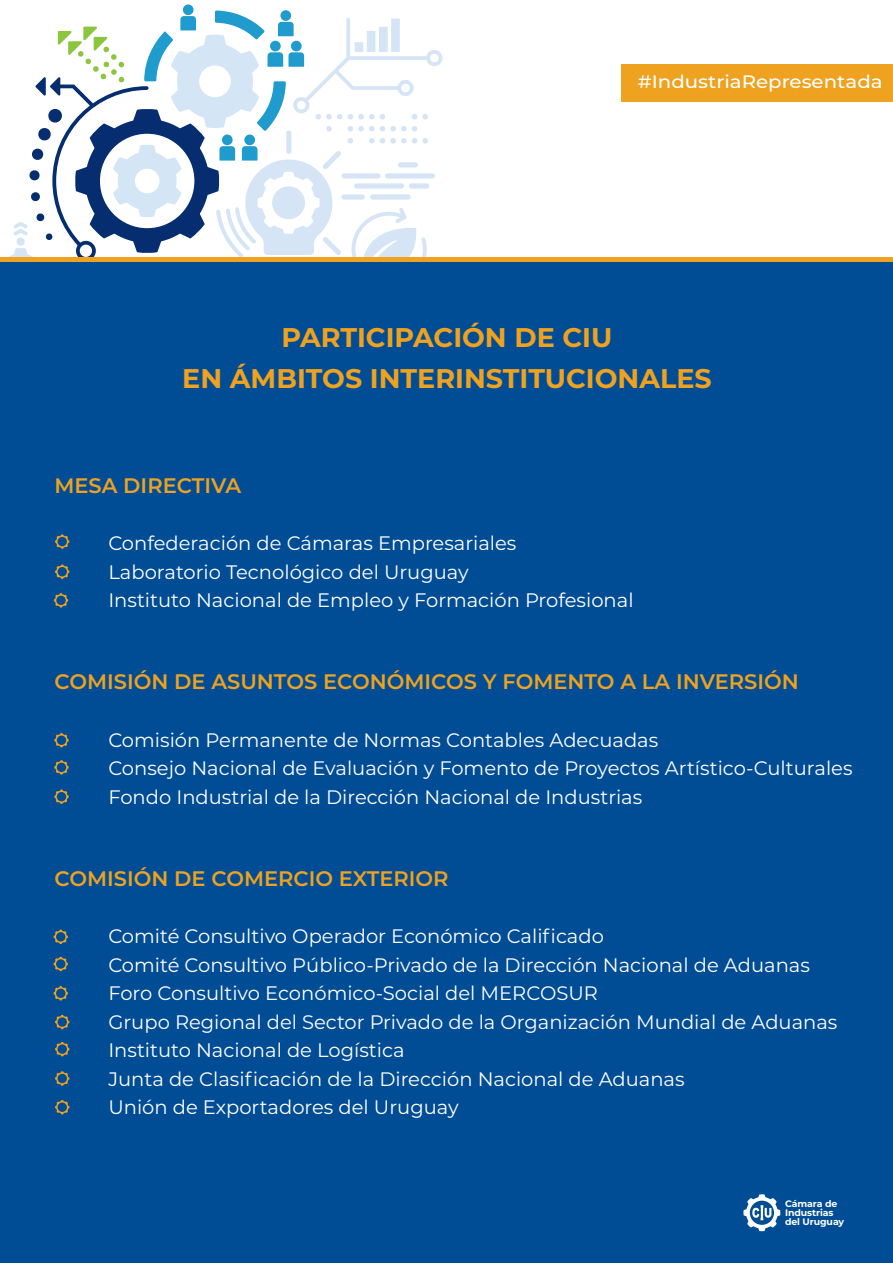
<style>
.page{position:relative;width:893px;height:1263px;background:#fff}
.page>*{position:absolute;margin:0;border:0;box-sizing:border-box;transform-origin:0 0}
.t1{font:700 27px/40.5px "Montserrat";color:#eea21f;text-align:center}
.t2{font:600 21px "Montserrat";color:#eea21f}
.t3{font:19.5px/28.5px "Montserrat";color:#fff}
.t4{font:500 18px "Montserrat";color:#fff;scale:1.1 1}
.t5{font:700 9.45px/8.9px "Montserrat";letter-spacing:-.01em;color:#fff}
</style>
<div class="page">
<div style="left:183px;top:4px;width:11px;height:11px;background:#209bce;border-radius:50%"></div>
<svg style="left:9px;top:11px;width:433px;height:246px"></svg>
<div style="left:0;top:258px;width:893px;height:1005px;background:#014d95"></div>
<div style="left:622px;top:64px;width:271px;height:38px;background:#eea21f"></div>
<svg style="left:55px;top:534px;width:14px;height:15px"></svg>
<svg style="left:55px;top:564px;width:14px;height:15px"></svg>
<svg style="left:54px;top:593px;width:14px;height:14px"></svg>
<svg style="left:54px;top:733px;width:15px;height:14px"></svg>
<svg style="left:54px;top:760px;width:15px;height:14px"></svg>
<svg style="left:54px;top:789px;width:15px;height:15px"></svg>
<svg style="left:54px;top:930px;width:14px;height:14px"></svg>
<svg style="left:54px;top:957px;width:14px;height:14px"></svg>
<svg style="left:54px;top:986px;width:14px;height:14px"></svg>
<svg style="left:55px;top:1015px;width:14px;height:14px"></svg>
<svg style="left:55px;top:1042px;width:14px;height:14px"></svg>
<svg style="left:55px;top:1071px;width:14px;height:15px"></svg>
<svg style="left:55px;top:1100px;width:14px;height:14px"></svg>
<svg style="left:743px;top:1194px;width:37px;height:37px"></svg>
<div style="left:0;top:257px;width:893px;height:5px;background:#eea21f"></div>
<p class="t4" style="left:638px;top:69px;width:224px">#IndustriaRepresentada</p>
<h1 class="t1" style="left:182px;top:316px;width:531px">PARTICIPACIÓN DE CIU<br>EN ÁMBITOS INTERINSTITUCIONALES</h1>
<p class="t2" style="left:54px;top:470px;width:188px">MESA DIRECTIVA</p>
<p class="t3" style="left:108px;top:528px;width:527px">Confederación de Cámaras Empresariales<br>Laboratorio Tecnológico del Uruguay<br>Instituto Nacional de Empleo y Formación Profesional</p>
<p class="t2" style="left:54px;top:667px;width:746px">COMISIÓN DE ASUNTOS ECONÓMICOS Y FOMENTO A LA INVERSIÓN</p>
<p class="t3" style="left:108px;top:725px;width:746px">Comisión Permanente de Normas Contables Adecuadas<br>Consejo Nacional de Evaluación y Fomento de Proyectos Artístico-Culturales<br>Fondo Industrial de la Dirección Nacional de Industrias</p>
<p class="t2" style="left:54px;top:863px;width:396px">COMISIÓN DE COMERCIO EXTERIOR</p>
<p class="t3" style="left:108px;top:921px;width:730px">Comité Consultivo Operador Económico Calificado<br>Comité Consultivo Público-Privado de la Dirección Nacional de Aduanas Foro Consultivo Económico-Social del MERCOSUR<br>Grupo Regional del Sector Privado de la Organización Mundial de Aduanas Instituto Nacional de Logística<br>Junta de Clasificación de la Dirección Nacional de Aduanas<br>Unión de Exportadores del Uruguay</p>
<p class="t5" style="left:785px;top:1199px;width:61px">Cámara de<br>Industrias del Uruguay</p>
</div>
